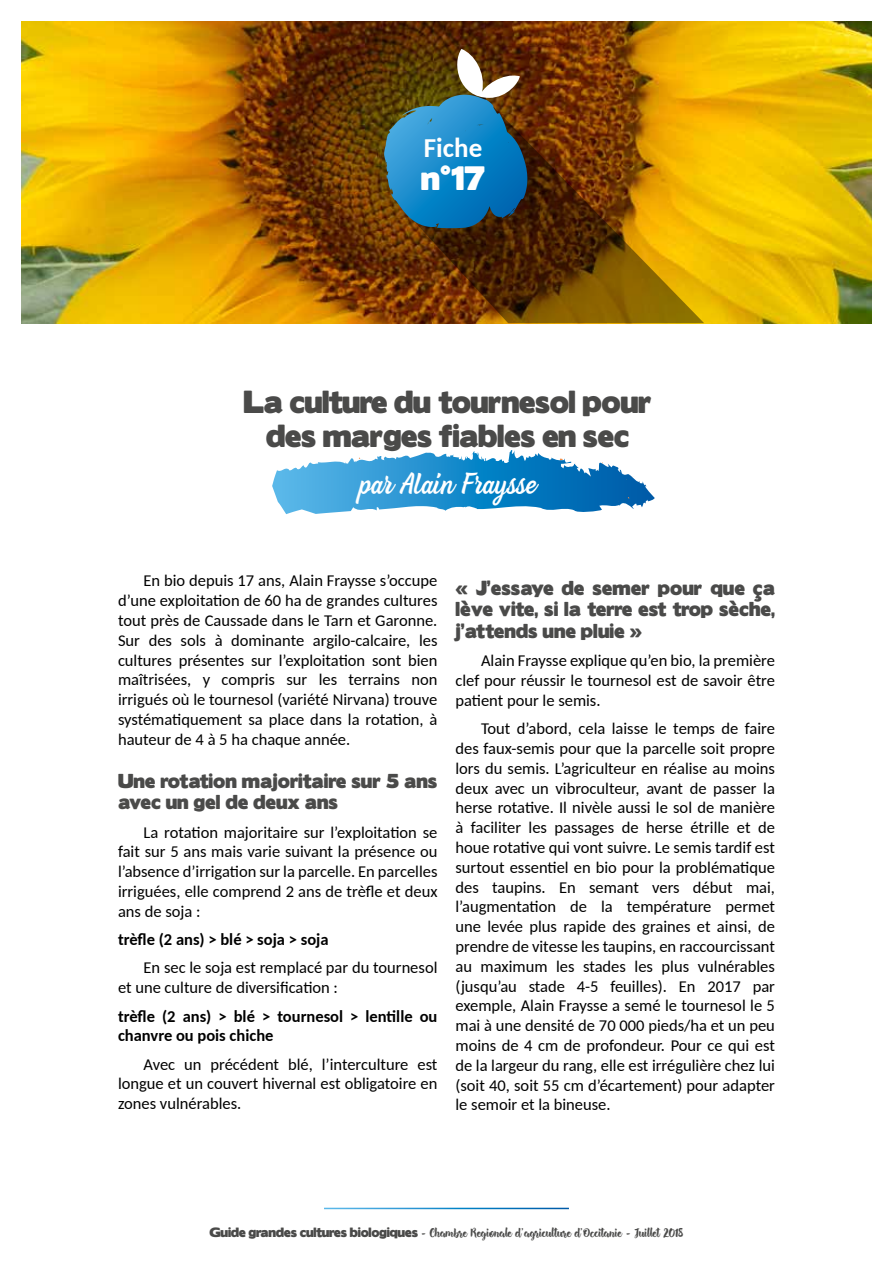
<style>
.page{position:relative;width:893px;height:1263px;background:#fff}
.page>*{position:absolute;margin:0;border:0;box-sizing:border-box;transform-origin:0 0}
.t1{font:30.15px "Boris Black Bloxx";color:#fff}
.t2{font:28.5px/34.2px "Boris Black Bloxx";letter-spacing:-.02em;color:#4a4a49;text-align:center}
.t3{font:28.5px "Beach Bar";letter-spacing:-.02em;color:#fff}
.t4{font:700 27px "Carlito";color:#fff}
.t5{font:18px/21.6px "Boris Black Bloxx";color:#4a4a49}
.t6{font:16.5px/19.8px "Carlito";color:#000;text-align:justify}
.t7{font:700 16.5px/19.8px "Carlito";color:#000}
.t8{font:12px "Hensa";letter-spacing:-.02em;color:#4a4a49}
.s1{font-family:"Boris Black Bloxx"}
</style>
<div class="page">
<img style="left:21px;top:21px;width:851px;height:302px">
<svg style="left:272px;top:447px;width:363px;height:67px"></svg>
<svg style="left:393px;top:94px;width:311px;height:229px;background:#80560d"></svg>
<svg style="left:384px;top:49px;width:136px;height:146px;background:#417585"></svg>
<h3 class="t4" style="left:424px;top:129px;width:60px">Fiche</h3>
<h1 class="t1" style="left:421px;top:155px;width:66px">n°17</h1>
<h2 class="t2" style="left:243px;top:385px;width:410px">La culture du tournesol pour des marges fiables en sec</h2>
<h2 class="t3" style="left:359px;top:465px;width:179px">par Alain Fraysse</h2>
<p class="t6" style="left:118px;top:570px;width:321px;text-indent:26px">En bio depuis 17 ans, Alain Fraysse s’occupe d’une exploitation de 60 ha de grandes cultures tout près de Caussade dans le Tarn et Garonne.<br>Sur des sols à dominante argilo-calcaire, les cultures présentes sur l’exploitation sont bien maîtrisées, y compris sur les terrains non irrigués où le tournesol (variété Nirvana) trouve systématiquement sa place dans la rotation, à hauteur de 4 à 5 ha chaque année.</p>
<p class="t5" style="left:118px;top:770px;width:321px">Une rotation majoritaire sur 5 ans avec un gel de deux ans</p>
<p class="t6" style="left:118px;top:821px;width:321px;text-indent:26px">La rotation majoritaire sur l’exploitation se fait sur 5 ans mais varie suivant la présence ou l’absence d’irrigation sur la parcelle. En parcelles irriguées, elle comprend 2 ans de trèfle et deux ans de soja :</p>
<p class="t7" style="left:118px;top:929px;width:212px">trèfle (2 ans) &gt; blé &gt; soja &gt; soja</p>
<p class="t6" style="left:118px;top:957px;width:321px;text-indent:26px">En sec le soja est remplacé par du tournesol et une culture de diversification :</p>
<p class="t7" style="left:118px;top:1005px;width:321px">trèfle (2 ans) &gt; blé &gt; tournesol &gt; lentille ou chanvre ou pois chiche</p>
<p class="t6" style="left:118px;top:1053px;width:321px;text-indent:26px">Avec un précédent blé, l’interculture est longue et un couvert hivernal est obligatoire en zones vulnérables.</p>
<p class="t5" style="left:455px;top:577px;width:321px;text-align:justify">« J’essaye de semer pour que ça lève vite, si la terre est trop sèche, j’attends une pluie »</p>
<p class="t6" style="left:455px;top:650px;width:321px;text-indent:26px">Alain Fraysse explique qu’en bio, la première clef pour réussir le tournesol est de savoir être patient pour le semis.</p>
<p class="t6" style="left:455px;top:718px;width:321px;text-indent:26px">Tout d’abord, cela laisse le temps de faire des faux-semis pour que la parcelle soit propre lors du semis. L’agriculteur en réalise au moins deux avec un vibroculteur, avant de passer la herse rotative. Il nivèle aussi le sol de manière à faciliter les passages de herse étrille et de houe rotative qui vont suivre. Le semis tardif est surtout essentiel en bio pour la problématique des taupins. En semant vers début mai, l’augmentation de la température permet une levée plus rapide des graines et ainsi, de prendre de vitesse les taupins, en raccourcissant au maximum les stades les plus vulnérables (jusqu’au stade 4-5 feuilles). En 2017 par exemple, Alain Fraysse a semé le tournesol le 5 mai à une densité de 70 000 pieds/ha et un peu moins de 4 cm de profondeur. Pour ce qui est de la largeur du rang, elle est irrégulière chez lui (soit 40, soit 55 cm d’écartement) pour adapter le semoir et la bineuse.</p>
<p class="t8" style="left:209px;top:1228px;width:475px"><span class="s1">Guide grandes cultures biologiques</span> - Chambre Regionale d'agriculture d'Occitanie - Juillet 2018</p>
</div>
